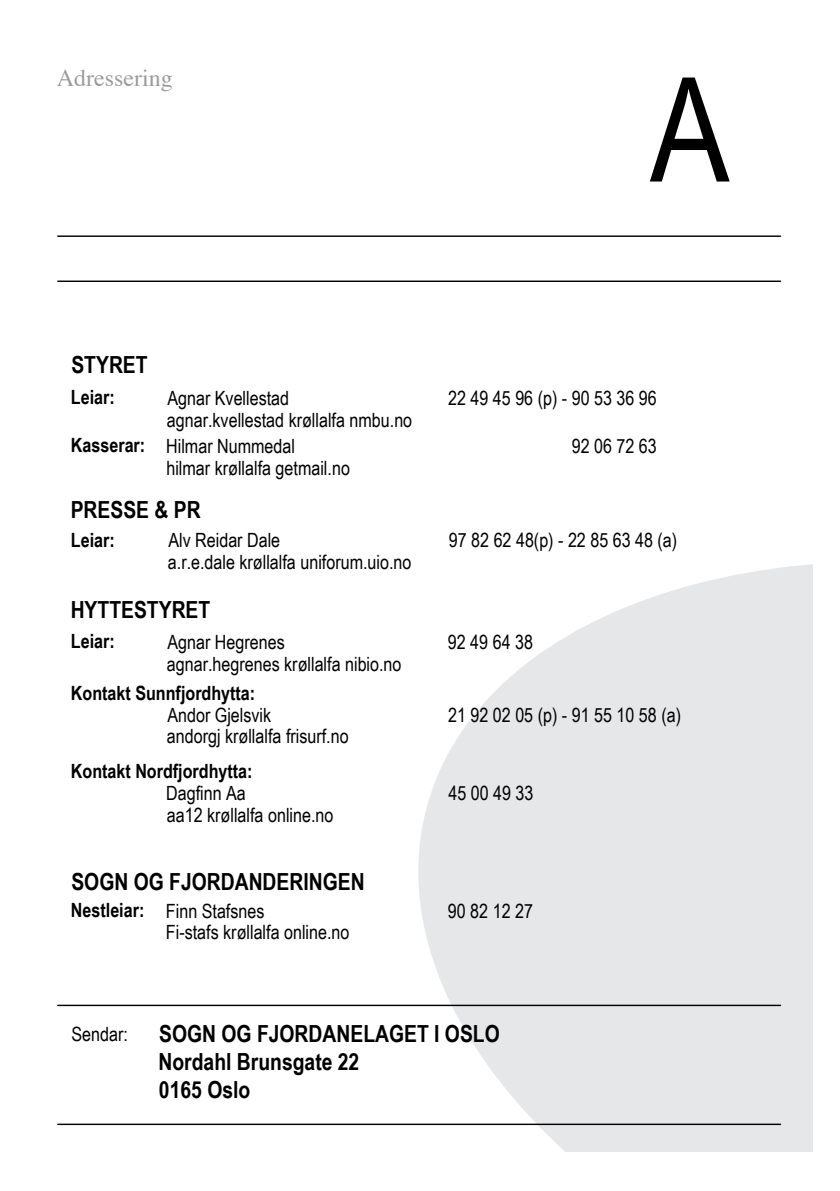
<style>
.page{position:relative;width:840px;height:1191px;background:#fff}
.page>*{position:absolute;margin:0;border:0;box-sizing:border-box;transform-origin:0 0}
.t1{font:145.2px "Arial Narrow";color:#000}
.t2{font:24px "Times";color:#999b9e}
.t3{font:700 23.6px/28.2px "Arial Narrow";color:#000}
.t4{font:19.6px/21.8px "Arial Narrow";color:#000}
.t5{font:700 19.6px "Arial Narrow";color:#000}
.s1{font-weight:700}
</style>
<div class="page">
<svg style="left:371px;top:564px;width:441px;height:588px;fill:#e6e7e9"></svg>
<hr style="left:58px;top:1123px;width:722px;height:2px;background:#000">
<hr style="left:58px;top:235px;width:722px;height:2px;background:#000">
<hr style="left:58px;top:280px;width:722px;height:2px;background:#000">
<hr style="left:58px;top:1004px;width:722px;height:2px;background:#000">
<p class="t2" style="left:57px;top:56px;width:117px">Adressering</p>
<p class="t1" style="left:649px;top:24px;width:81px">A</p>
<p class="t3" style="left:71px;top:349px;width:78px">STYRET</p>
<p class="t5" style="left:71px;top:382px;width:45px">Leiar:</p>
<p class="t4" style="left:166px;top:434px;width:185px;text-indent:-95px"><span class="s1">Kasserar:</span> Hilmar Nummedal<br>hilmar krøllalfa getmail.no</p>
<p class="t3" style="left:71px;top:495px;width:131px">PRESSE &amp; PR</p>
<p class="t5" style="left:71px;top:525px;width:45px">Leiar:</p>
<p class="t4" style="left:167px;top:386px;width:123px">Agnar Kvellestad</p>
<p class="t4" style="left:448px;top:386px;width:210px">22 49 45 96 (p) - 90 53 36 96</p>
<p class="t4" style="left:167px;top:408px;width:247px">agnar.kvellestad krøllalfa nmbu.no</p>
<p class="t4" style="left:168px;top:529px;width:113px">Alv Reidar Dale</p>
<p class="t4" style="left:448px;top:529px;width:230px">97 82 62 48(p) - 22 85 63 48 (a)</p>
<p class="t4" style="left:168px;top:550px;width:245px">a.r.e.dale krøllalfa uniforum.uio.no</p>
<p class="t3" style="left:71px;top:594px;width:141px">HYTTESTYRET</p>
<p class="t5" style="left:71px;top:626px;width:45px">Leiar:</p>
<p class="t4" style="left:167px;top:630px;width:119px">Agnar Hegrenes</p>
<p class="t4" style="left:447px;top:630px;width:87px">92 49 64 38</p>
<p class="t4" style="left:71px;top:649px;width:332px;line-height:28.8px;text-indent:96px">agnar.hegrenes krøllalfa nibio.no<br><span class="s1">Kontakt Sunnfjordhytta:</span></p>
<p class="t4" style="left:167px;top:703px;width:105px">Andor Gjelsvik</p>
<p class="t4" style="left:448px;top:703px;width:234px">21 92 02 05 (p) - 91 55 10 58 (a)</p>
<p class="t4" style="left:71px;top:718px;width:279px;line-height:34.6px;text-indent:96px">andorgj krøllalfa frisurf.no<br><span class="s1">Kontakt Nordfjordhytta:</span></p>
<p class="t4" style="left:166px;top:781px;width:81px">Dagfinn Aa</p>
<p class="t4" style="left:448px;top:781px;width:87px">45 00 49 33</p>
<p class="t4" style="left:167px;top:803px;width:168px">aa12 krøllalfa online.no</p>
<p class="t3" style="left:71px;top:866px;width:294px">SOGN OG FJORDANDERINGEN</p>
<p class="t4" style="left:71px;top:899px;width:195px"><span class="s1">Nestleiar:</span> Finn Stafsnes</p>
<p class="t4" style="left:447px;top:899px;width:87px">90 82 12 27</p>
<p class="t4" style="left:166px;top:921px;width:185px">Fi-stafs krøllalfa online.no</p>
<p class="t4" style="left:71px;top:1022px;width:58px">Sendar:</p>
<p class="t3" style="left:158px;top:1018px;width:342px">SOGN OG FJORDANELAGET I OSLO<br>Nordahl Brunsgate 22<br>0165 Oslo</p>
</div>
